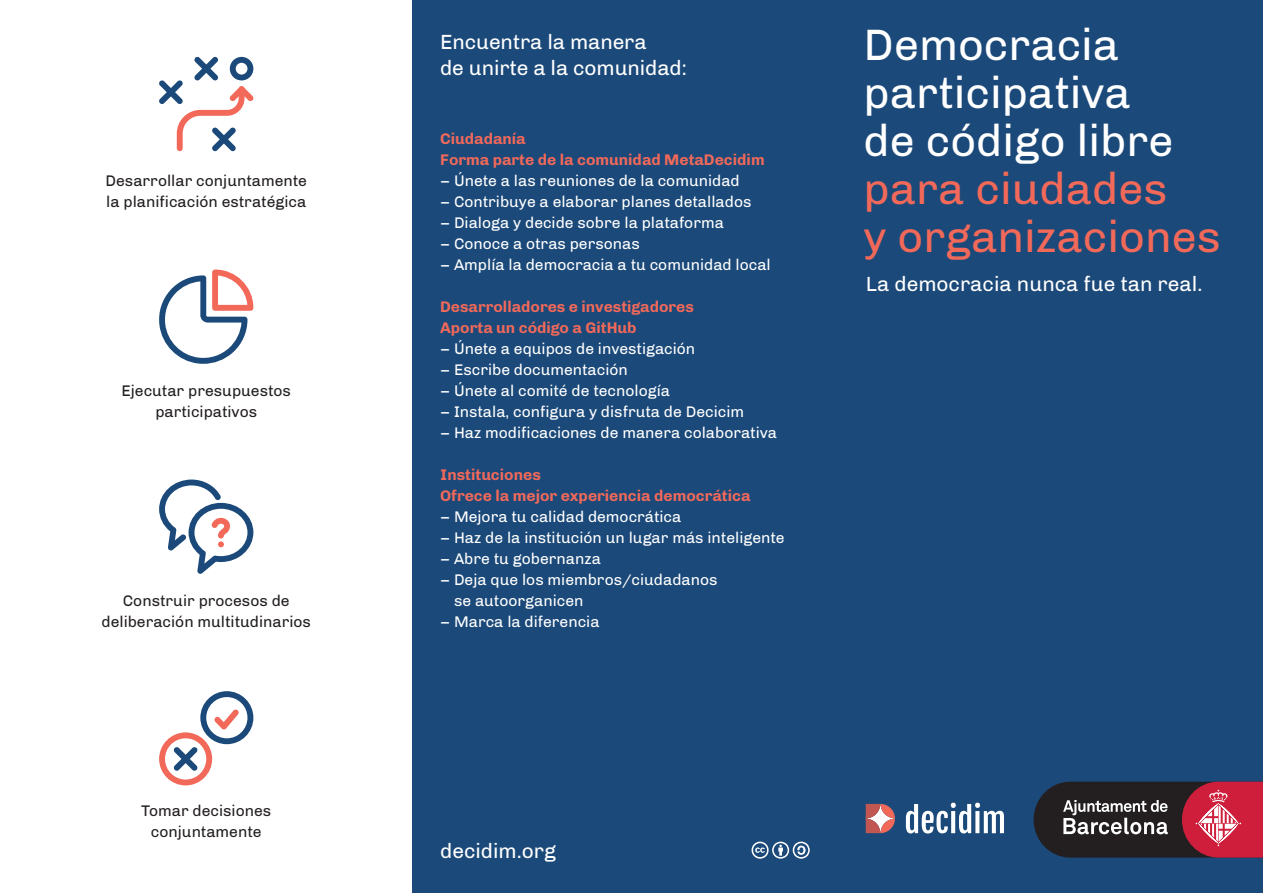
<style>
.page{position:relative;width:1263px;height:893px;background:#fff}
.page>*{position:absolute;margin:0;border:0;box-sizing:border-box;transform-origin:0 0}
.t1{font:45px/48px "Chivo";color:#fff}
.destacado{font:21px/26.2px "Chivo";letter-spacing:-.005em;color:#fff}
.t2{font:15.75px/21px "Chivo";color:#fff}
.t3{font:15.75px/21px "Chivo";color:#231f20;text-align:center}
.negrita_cos_text{font:700 15.75px "Chivo";color:#f2695a}
.s1{color:#f2695a}
</style>
<div class="page">
<div style="left:412px;top:0;width:851px;height:893px;background:#1b4979"></div>
<svg style="left:1033px;top:782px;width:230px;height:76px;background:#693843"></svg>
<svg style="left:159px;top:57px;width:95px;height:94px"></svg>
<svg style="left:159px;top:270px;width:94px;height:94px"></svg>
<svg style="left:159px;top:480px;width:94px;height:94px"></svg>
<svg style="left:159px;top:691px;width:94px;height:94px"></svg>
<svg style="left:751px;top:842px;width:59px;height:17px"></svg>
<svg style="left:906px;top:803px;width:98px;height:30px"></svg>
<svg style="left:866px;top:804px;width:29px;height:29px"></svg>
<p class="t3" style="left:106px;top:170px;width:203px;text-align:left">Desarrollar conjuntamente la planificación estratégica</p>
<p class="t3" style="left:121px;top:380px;width:171px">Ejecutar presupuestos participativos</p>
<p class="t3" style="left:102px;top:590px;width:211px">Construir procesos de deliberación multitudinarios</p>
<p class="t3" style="left:141px;top:800px;width:132px">Tomar decisiones conjuntamente</p>
<p class="destacado" style="left:440px;top:29px;width:248px">Encuentra la manera<br>de unirte a la comunidad:</p>
<p class="negrita_cos_text" style="left:440px;top:129px;width:87px">Ciudadanía</p>
<p class="negrita_cos_text" style="left:440px;top:150px;width:326px">Forma parte de la comunidad MetaDecidim</p>
<p class="t2" style="left:440px;top:170px;width:301px">– Únete a las reuniones de la comunidad</p>
<p class="t2" style="left:440px;top:191px;width:313px">– Contribuye a elaborar planes detallados</p>
<p class="t2" style="left:440px;top:212px;width:285px">– Dialoga y decide sobre la plataforma</p>
<p class="t2" style="left:440px;top:233px;width:201px">– Conoce a otras personas</p>
<p class="t2" style="left:440px;top:254px;width:332px">– Amplía la democracia a tu comunidad local</p>
<p class="negrita_cos_text" style="left:440px;top:297px;width:255px">Desarrolladores e investigadores</p>
<p class="negrita_cos_text" style="left:440px;top:318px;width:198px">Aporta un código a GitHub</p>
<p class="t2" style="left:440px;top:338px;width:257px">– Únete a equipos de investigación</p>
<p class="t2" style="left:440px;top:359px;width:189px">– Escribe documentación</p>
<p class="t2" style="left:440px;top:380px;width:231px">– Únete al comité de tecnología</p>
<p class="t2" style="left:440px;top:401px;width:305px">– Instala, configura y disfruta de Decicim</p>
<p class="t2" style="left:440px;top:422px;width:338px">– Haz modificaciones de manera colaborativa</p>
<p class="negrita_cos_text" style="left:440px;top:465px;width:102px">Instituciones</p>
<p class="negrita_cos_text" style="left:440px;top:486px;width:312px">Ofrece la mejor experiencia democrática</p>
<p class="t2" style="left:440px;top:506px;width:243px">– Mejora tu calidad democrática</p>
<p class="t2" style="left:440px;top:527px;width:346px">– Haz de la institución un lugar más inteligente</p>
<p class="t2" style="left:440px;top:548px;width:162px">– Abre tu gobernanza</p>
<p class="t2" style="left:454px;top:569px;width:265px;text-indent:-14px">– Deja que los miembros/ciudadanos se autoorganicen</p>
<p class="t2" style="left:440px;top:611px;width:161px">– Marca la diferencia</p>
<p class="t1" style="left:864px;top:20px;width:359px">Democracia participativa<br>de código libre <span class="s1">para ciudades<br>y organizaciones</span></p>
<p class="destacado" style="left:866px;top:270px;width:338px">La democracia nunca fue tan real.</p>
<p class="destacado" style="left:440px;top:837px;width:118px">decidim.org</p>
</div>
